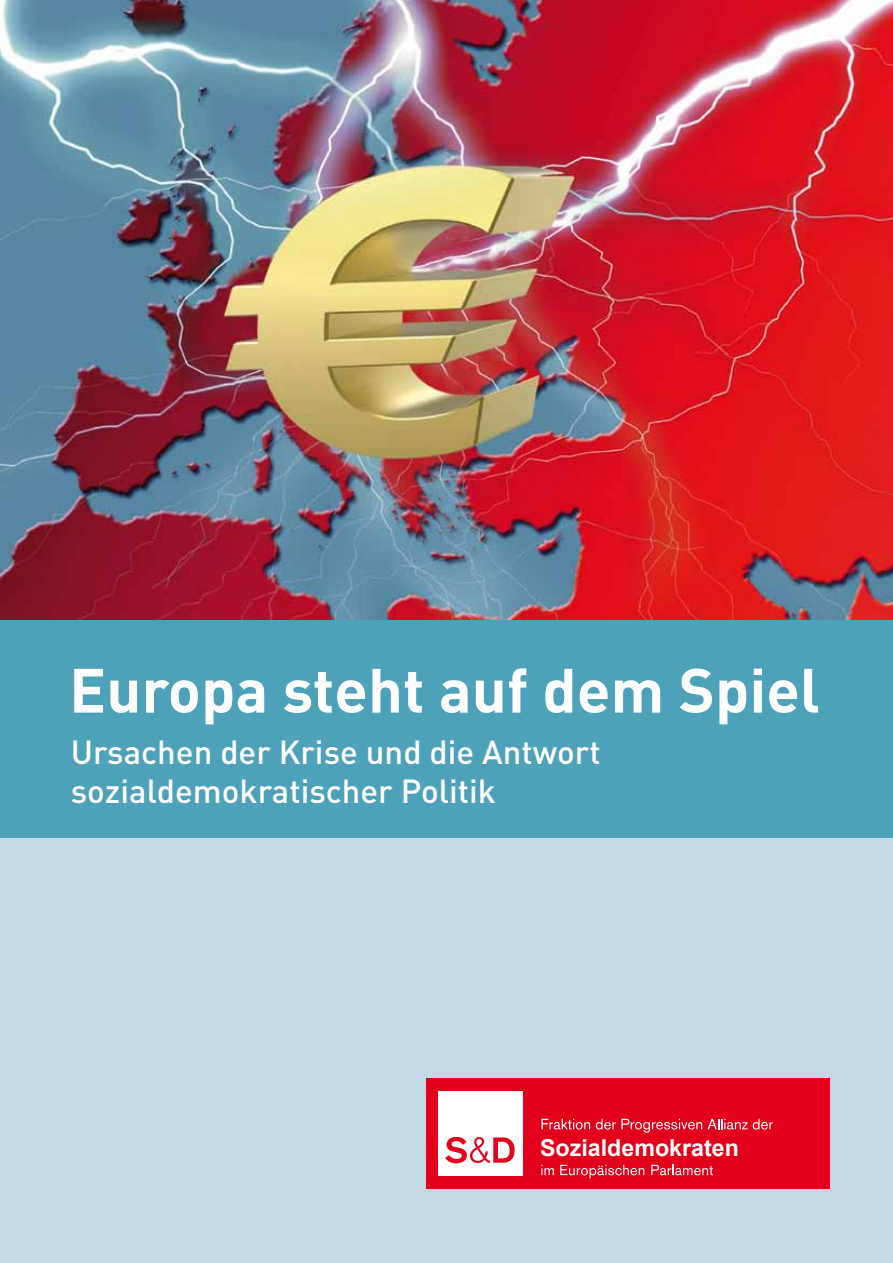
<style>
.page{position:relative;width:893px;height:1263px;background:#fff}
.page>*{position:absolute;margin:0;border:0;box-sizing:border-box;transform-origin:0 0}
.t1{font:700 61.5px "DIN";color:#fff}
.t2{font:500 33px/39.6px "DIN";color:#fff}
.t3{font:700 23.25px "Arial";color:#fff}
</style>
<div class="page">
<img style="left:0;top:0;width:893px;height:620px">
<div style="left:0;top:831px;width:893px;height:432px;background:#c4d9e3"></div>
<div style="left:0;top:620px;width:893px;height:218px;background:#4da2ba"></div>
<div style="left:426px;top:1078px;width:403px;height:110px;background:#e2001a"></div>
<svg style="left:541px;top:1119px;width:49px;height:10px"></svg>
<svg style="left:596px;top:1119px;width:177px;height:14px"></svg>
<svg style="left:541px;top:1165px;width:13px;height:10px"></svg>
<svg style="left:560px;top:1165px;width:84px;height:13px"></svg>
<svg style="left:651px;top:1165px;width:62px;height:10px"></svg>
<div style="left:438px;top:1091px;width:85px;height:84px;background:#fff"></div>
<svg style="left:445px;top:1137px;width:70px;height:26px"></svg>
<h1 class="t1" style="left:69px;top:653px;width:752px">Europa steht auf dem Spiel</h1>
<p class="t2" style="left:71px;top:732px;width:531px">Ursachen der Krise und die Antwort sozialdemokratischer Politik</p>
<p class="t3" style="left:540px;top:1132px;width:201px">Sozialdemokraten</p>
</div>
